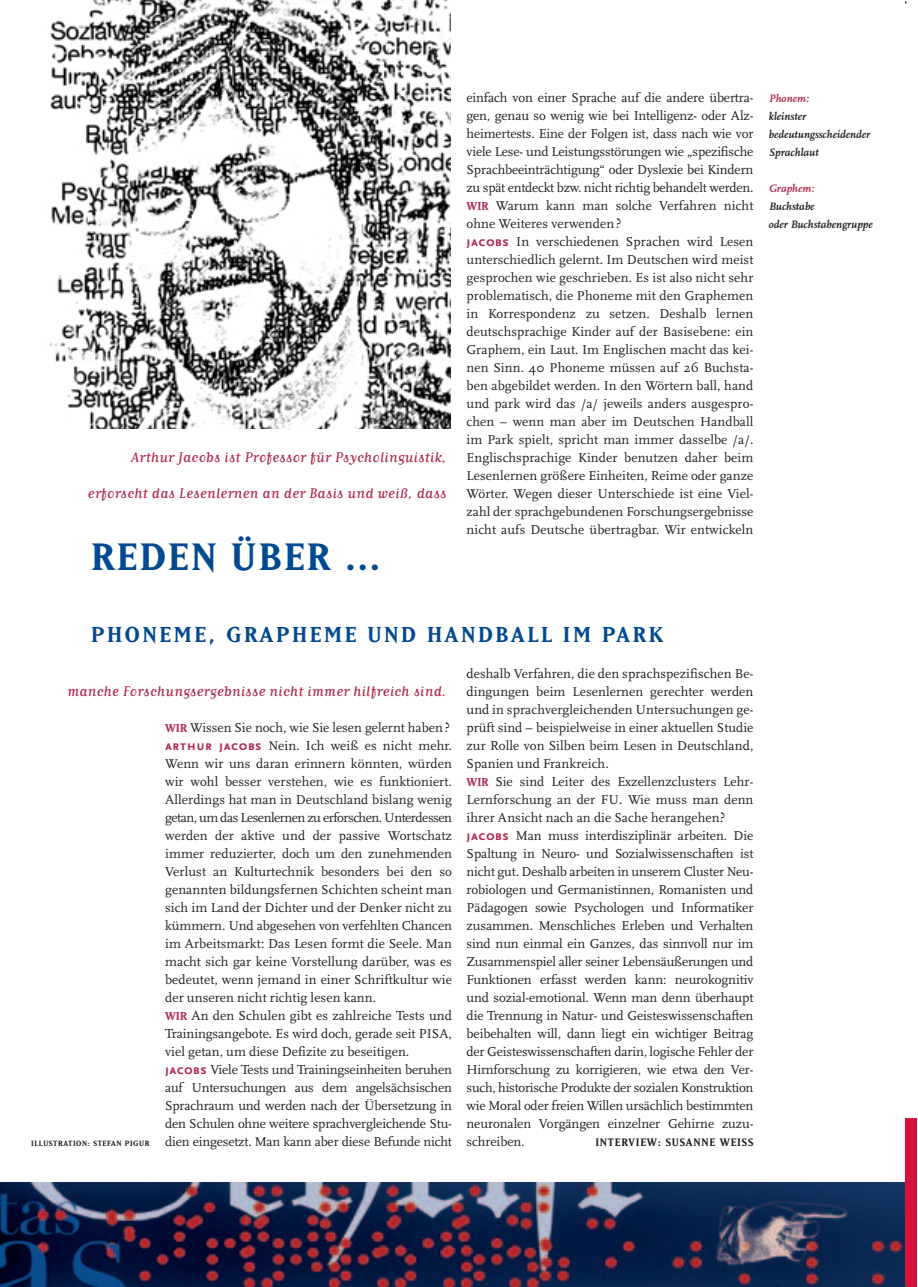
<style>
.page{position:relative;width:918px;height:1287px;background:#fff}
.page>*{position:absolute;margin:0;border:0;box-sizing:border-box;transform-origin:0 0}
.t1{font:700 45px "Matrix";letter-spacing:.05em;color:#014990}
.t2{font:700 25.5px "Matrix";letter-spacing:.105em;color:#014990}
.t3{font:16.5px/36px "Matrix Script";letter-spacing:.02em;color:#ae294b;text-align:right}
.t4{font:13.5px/18px "Scala";color:#231f20}
.t5{font:700 12.75px "Matrix";letter-spacing:.06em;color:#231f20}
.t6{font:italic 700 11.25px/18px "Scala";letter-spacing:.005em;color:#231f20}
.t7{font:italic 700 11.25px "Scala";letter-spacing:.005em;color:#ae294b}
.t8{font:700 9px "Matrix";letter-spacing:.06em;color:#231f20}
.s1{font-family:"Matrix";font-weight:700;color:#ae294b}
.s2{font-family:"Scala Sans Caps";font-weight:700;color:#ae294b}
</style>
<div class="page">
<img style="left:0;top:1182px;width:906px;height:104px">
<img style="left:50px;top:0;width:400px;height:429px">
<svg style="left:906px;top:1px;width:11px;height:1285px"></svg>
<p class="t3" style="left:88px;top:438px;width:360px">Arthur Jacobs ist Professor für Psycholinguistik, erforscht das Lesenlernen an der Basis und weiß, dass</p>
<h1 class="t1" style="left:91px;top:541px;width:293px">REDEN ÜBER …</h1>
<p class="t4" style="left:467px;top:90px;width:288px">einfach von einer Sprache auf die andere übertra&shy;gen, genau so wenig wie bei Intelligenz- oder Alz&shy;heimertests. Eine der Folgen ist, dass nach wie vor viele Lese- und Leistungsstörungen wie „spezifische Sprachbeeinträchtigung“ oder Dyslexie bei Kindern zu spät entdeckt bzw. nicht richtig behandelt werden.<br><span class="s1">WIR</span> Warum kann man solche Verfahren nicht ohne Weiteres verwenden ?<br><span class="s2">jacobs</span> In verschiedenen Sprachen wird Lesen unterschiedlich gelernt. Im Deutschen wird meist gesprochen wie geschrieben. Es ist also nicht sehr problematisch, die Phoneme mit den Graphemen in Korrespondenz zu setzen. Deshalb lernen deutschsprachige Kinder auf der Basisebene: ein Graphem, ein Laut. Im Englischen macht das kei&shy;nen Sinn. 40 Phoneme müssen auf 26 Buchsta&shy;ben abgebildet werden. In den Wörtern ball, hand und park wird das /a/ jeweils anders ausgespro&shy;chen – wenn man aber im Deutschen Handball im Park spielt, spricht man immer dasselbe /a/.<br>Englischsprachige Kinder benutzen daher beim Lesenlernen größere Einheiten, Reime oder ganze Wörter. Wegen dieser Unterschiede ist eine Viel&shy;zahl der sprachgebundenen Forschungsergebnisse nicht aufs Deutsche übertragbar. Wir entwickeln</p>
<p class="t7" style="left:769px;top:94px;width:42px">Phonem:</p>
<p class="t6" style="left:769px;top:108px;width:103px">kleinster bedeutungsscheidender<br>Sprachlaut</p>
<p class="t7" style="left:769px;top:184px;width:47px">Graphem:</p>
<p class="t6" style="left:769px;top:198px;width:105px">Buchstabe<br>oder Buchstabengruppe</p>
<h2 class="t2" style="left:91px;top:626px;width:573px">PHONEME, GRAPHEME UND HANDBALL IM PARK</h2>
<p class="t3" style="left:67px;top:672px;width:381px">manche Forschungsergebnisse nicht immer hilfreich sind.</p>
<p class="t8" style="left:31px;top:1140px;width:120px">ILLUSTRATION: STEFAN PIGUR</p>
<p class="t4" style="left:165px;top:720px;width:288px"><span class="s1">WIR</span> Wissen Sie noch, wie Sie lesen gelernt haben? <span class="s2">arthur jacobs</span> Nein. Ich weiß es nicht mehr.<br>Wenn wir uns daran erinnern könnten, würden wir wohl besser verstehen, wie es funktioniert.<br>Allerdings hat man in Deutschland bislang wenig getan, um das Lesenlernen zu erforschen. Unterdessen werden der aktive und der passive Wortschatz immer reduzierter, doch um den zunehmenden Verlust an Kulturtechnik besonders bei den so genannten bildungsfernen Schichten scheint man sich im Land der Dichter und der Denker nicht zu kümmern. Und abgesehen von verfehlten Chancen im Arbeitsmarkt: Das Lesen formt die Seele. Man macht sich gar keine Vorstellung darüber, was es bedeutet, wenn jemand in einer Schriftkultur wie der unseren nicht richtig lesen kann.<br><span class="s1">WIR</span> An den Schulen gibt es zahlreiche Tests und Trainingsangebote. Es wird doch, gerade seit PISA, viel getan, um diese Defizite zu beseitigen. <span class="s2">jacobs</span> Viele Tests und Trainingseinheiten beruhen auf Untersuchungen aus dem angelsächsischen Sprachraum und werden nach der Übersetzung in den Schulen ohne weitere sprachvergleichende Stu&shy;dien eingesetzt. Man kann aber diese Befunde nicht</p>
<p class="t4" style="left:467px;top:666px;width:288px">deshalb Verfahren, die den sprachspezifischen Be&shy;dingungen beim Lesenlernen gerechter werden und in sprachvergleichenden Untersuchungen ge&shy;prüft sind – beispielweise in einer aktuellen Studie zur Rolle von Silben beim Lesen in Deutschland, Spanien und Frankreich.<br><span class="s1">WIR</span> Sie sind Leiter des Exzellenzclusters Lehr-Lernforschung an der FU. Wie muss man denn ihrer Ansicht nach an die Sache herangehen? <span class="s2">jacobs</span> Man muss interdisziplinär arbeiten. Die Spaltung in Neuro- und Sozialwissenschaften ist nicht gut. Deshalb arbeiten in unserem Cluster Neu&shy;robiologen und Germanistinnen, Romanisten und Pädagogen sowie Psychologen und Informatiker zusammen. Menschliches Erleben und Verhalten sind nun einmal ein Ganzes, das sinnvoll nur im Zusammenspiel aller seiner Lebensäußerungen und Funktionen erfasst werden kann: neurokognitiv und sozial-emotional. Wenn man denn überhaupt die Trennung in Natur- und Geisteswissenschaften beibehalten will, dann liegt ein wichtiger Beitrag der Geisteswissenschaften darin, logische Fehler der Hirnforschung zu korrigieren, wie etwa den Ver&shy;such, historische Produkte der sozialen Konstruktion wie Moral oder freien Willen ursächlich bestimmten neuronalen Vorgängen einzelner Gehirne zuzu&shy;schreiben.</p>
<p class="t5" style="left:595px;top:1138px;width:160px">INTERVIEW: SUSANNE WEISS</p>
</div>
